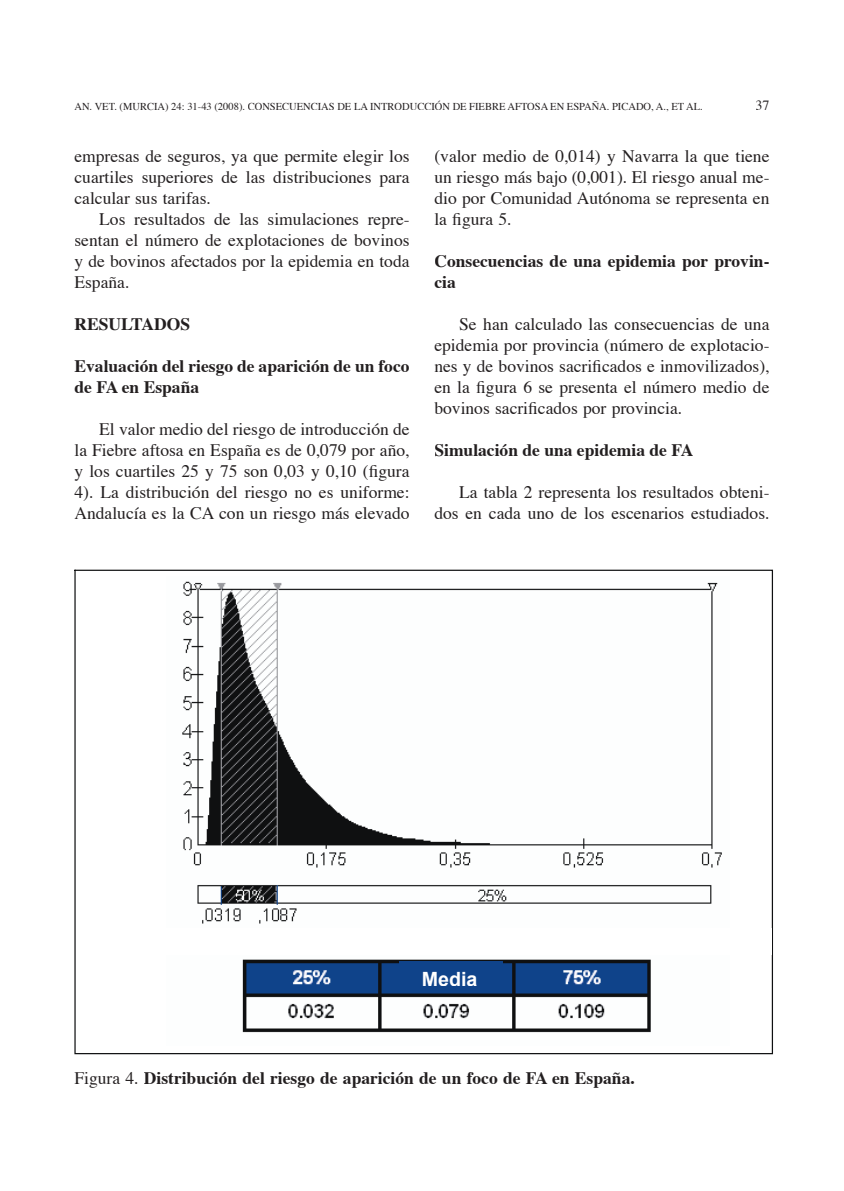
<style>
.page{position:relative;width:844px;height:1191px;background:#fff}
.page>*{position:absolute;margin:0;border:0;box-sizing:border-box;transform-origin:0 0}
.t1{font:700 19.6px "Arial";color:#fff}
.t2{font:17.5px/21px "Times";color:#231f20;text-align:justify}
.t3{font:700 17.5px/21px "Times";color:#231f20}
.t4{font:14px "Times";color:#231f20}
.t5{font:10.5px "Times";color:#231f20}
.s1{font-weight:400}
</style>
<div class="page">
<svg style="left:74px;top:569px;width:698px;height:485px"></svg>
<img style="left:166px;top:577px;width:563px;height:468px">
<div style="left:87px;top:928px;width:684px;height:27px;background:#fff"></div>
<div style="left:399px;top:961px;width:103px;height:30px;background:#0f438a"></div>
<p class="t5" style="left:74px;top:100px;width:629px">AN. VET. (MURCIA) 24: 31-43 (2008). CONSECUENCIAS DE LA INTRODUCCIÓN DE FIEBRE AFTOSA EN ESPAÑA. PICADO, A., ET AL.</p>
<p class="t4" style="left:755px;top:96px;width:15px">37</p>
<p class="t2" style="left:74px;top:147px;width:336px">empresas de seguros, ya que permite elegir los</p>
<p class="t2" style="left:74px;top:168px;width:336px">cuartiles superiores de las distribuciones para</p>
<p class="t2" style="left:74px;top:189px;width:138px">calcular sus tarifas.</p>
<p class="t2" style="left:99px;top:210px;width:312px">Los resultados de las simulaciones repre-</p>
<p class="t2" style="left:74px;top:231px;width:336px">sentan el número de explotaciones de bovinos</p>
<p class="t2" style="left:74px;top:252px;width:336px">y de bovinos afectados por la epidemia en toda</p>
<p class="t2" style="left:74px;top:273px;width:56px">España.</p>
<p class="t3" style="left:74px;top:314px;width:117px">RESULTADOS</p>
<p class="t3" style="left:74px;top:356px;width:336px">Evaluación del riesgo de aparición de un foco de FA en España</p>
<p class="t2" style="left:74px;top:420px;width:336px;text-indent:25px">El valor medio del riesgo de introducción de la Fiebre aftosa en España es de 0,079 por año, y los cuartiles 25 y 75 son 0,03 y 0,10 (figura 4). La distribución del riesgo no es uniforme:<br>Andalucía es la CA con un riesgo más elevado</p>
<p class="t2" style="left:434px;top:147px;width:336px">(valor medio de 0,014) y Navarra la que tiene un riesgo más bajo (0,001). El riesgo anual me&shy;dio por Comunidad Autónoma se representa en la figura 5.</p>
<p class="t3" style="left:434px;top:251px;width:336px">Consecuencias de una epidemia por provin&shy;cia</p>
<p class="t2" style="left:434px;top:315px;width:336px;text-indent:25px">Se han calculado las consecuencias de una epidemia por provincia (número de explotacio&shy;nes y de bovinos sacrificados e inmovilizados), en la figura 6 se presenta el número medio de bovinos sacrificados por provincia.</p>
<p class="t3" style="left:434px;top:440px;width:260px">Simulación de una epidemia de FA</p>
<p class="t2" style="left:434px;top:483px;width:336px;text-align:right">La tabla 2 representa los resultados obteni&shy;dos en cada uno de los escenarios estudiados.</p>
<p class="t1" style="left:422px;top:966px;width:57px">Media</p>
<p class="t3" style="left:74px;top:1067px;width:561px"><span class="s1">Figura 4.</span> Distribución del riesgo de aparición de un foco de FA en España.</p>
</div>
